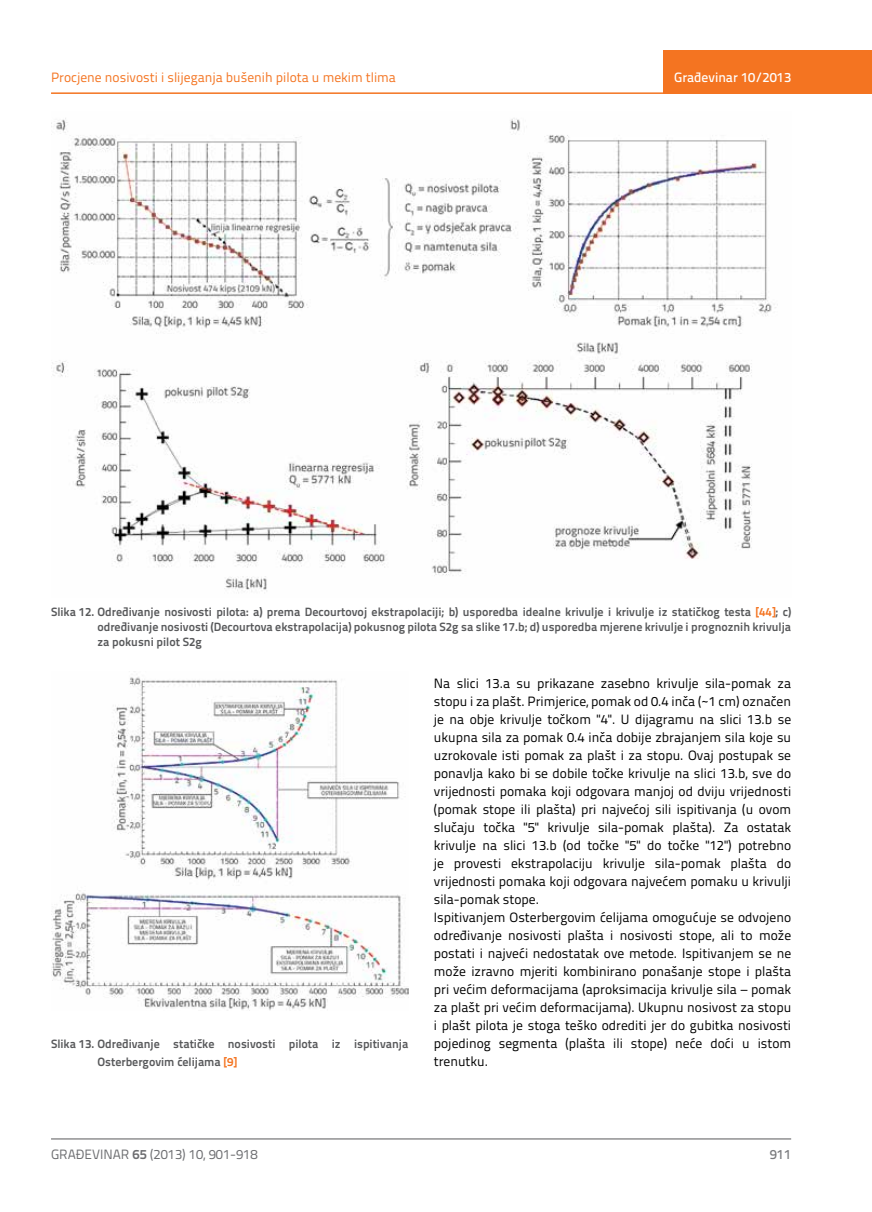
<style>
.page{position:relative;width:872px;height:1212px;background:#fff}
.page>*{position:absolute;margin:0;border:0;box-sizing:border-box;transform-origin:0 0}
.t1{font:13.5px/18px "Titillium Text 22 L";color:#000}
.t2{font:13.5px "Titillium Text 22 L";color:#f47421}
.t3{font:13.5px "Titillium Text 22 L";color:#6d6e71}
.t4{font:500 13.5px "Titillium Text 22 L";color:#fff}
.t5{font:500 13.5px "Titillium Text 22 L";color:#797a7d}
.t6{font:700 12px/15px "Titillium Text 22 L";color:#58595b}
.s1{color:#f47421}
.s2{font-weight:700}
</style>
<div class="page">
<hr style="left:51px;top:92px;width:821px;height:2px;background:#f47421">
<div style="left:663px;top:50px;width:209px;height:44px;background:#f47421"></div>
<hr style="left:51px;top:1139px;width:740px;height:1px;background:#58595b">
<img style="left:51px;top:118px;width:727px;height:475px">
<img style="left:51px;top:677px;width:357px;height:334px">
<p class="t2" style="left:51px;top:68px;width:346px">Procjene nosivosti i slijeganja bušenih pilota u mekim tlima</p>
<p class="t4" style="left:674px;top:67px;width:118px">Građevinar 10/2013</p>
<p class="t6" style="left:97px;top:603px;width:695px;text-align:justify;text-indent:-46px">Slika 12. Određivanje nosivosti pilota: a) prema Decourtovoj ekstrapolaciji; b) usporedba idealne krivulje i krivulje iz statičkog testa <span class="s1">[44]</span>; c) određivanje nosivosti (Decourtova ekstrapolacija) pokusnog pilota S2g sa slike 17.b; d) usporedba mjerene krivulje i prognoznih krivulja za pokusni pilot S2g</p>
<p class="t6" style="left:97px;top:1034px;width:312px;line-height:18px;text-indent:-46px">Slika 13. Određivanje statičke nosivosti pilota iz ispitivanja<br>Osterbergovim ćelijama <span class="s1">[9]</span></p>
<p class="t1" style="left:434px;top:673px;width:359px">Na slici 13.a su prikazane zasebno krivulje sila-pomak za stopu i za plašt. Primjerice, pomak od 0.4 inča (~1 cm) označen je na obje krivulje točkom "4". U dijagramu na slici 13.b se ukupna sila za pomak 0.4 inča dobije zbrajanjem sila koje su uzrokovale isti pomak za plašt i za stopu. Ovaj postupak se ponavlja kako bi se dobile točke krivulje na slici 13.b, sve do vrijednosti pomaka koji odgovara manjoj od dviju vrijednosti (pomak stope ili plašta) pri najvećoj sili ispitivanja (u ovom slučaju točka "5" krivulje sila-pomak plašta). Za ostatak krivulje na slici 13.b (od točke "5" do točke "12") potrebno je provesti ekstrapolaciju krivulje sila-pomak plašta do vrijednosti pomaka koji odgovara najvećem pomaku u krivulji sila-pomak stope.<br>Ispitivanjem Osterbergovim ćelijama omogućuje se odvojeno određivanje nosivosti plašta i nosivosti stope, ali to može postati i najveći nedostatak ove metode. Ispitivanjem se ne može izravno mjeriti kombinirano ponašanje stope i plašta pri većim deformacijama (aproksimacija krivulje sila – pomak za plašt pri većim deformacijama). Ukupnu nosivost za stopu i plašt pilota je stoga teško odrediti jer do gubitka nosivosti pojedinog segmenta (plašta ili stope) neće doći u istom trenutku.</p>
<p class="t3" style="left:51px;top:1144px;width:208px">GRAĐEVINAR <span class="s2">65</span> (2013) 10, 901-918</p>
<p class="t5" style="left:769px;top:1144px;width:23px">911</p>
</div>
